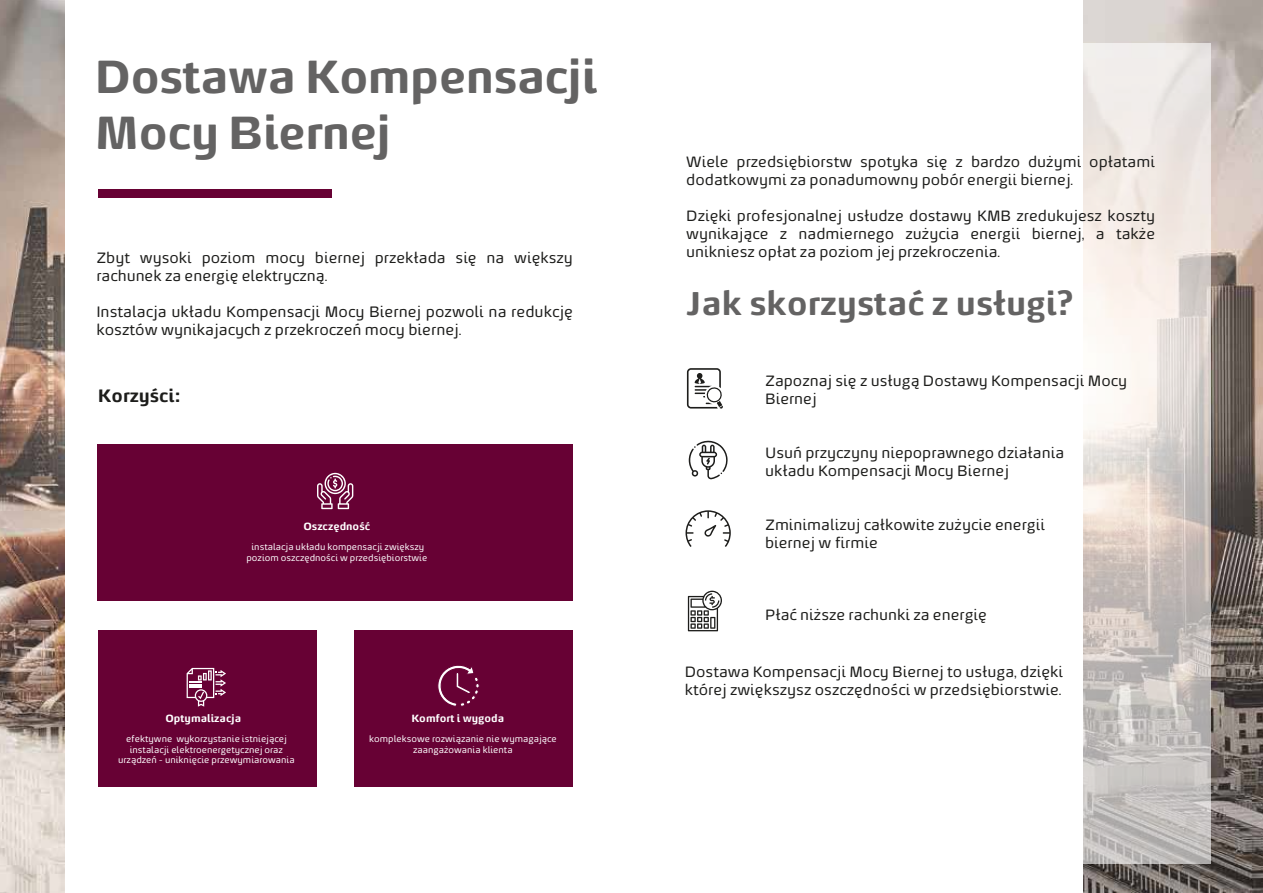
<style>
.page{position:relative;width:1263px;height:893px;background:#fff}
.page>*{position:absolute;margin:0;border:0;box-sizing:border-box;transform-origin:0 0}
.t1{font:700 46.5px/55.8px "Energa";letter-spacing:-.02em;color:#646363}
.t2{font:700 33px "Energa";color:#646363}
.t3{font:700 18px "Energa";color:#1d1d1b}
.t4{font:15.15px/18.1px "Energa";color:#1d1d1b}
.t5{font:15px/18px "Energa";color:#1d1d1b}
.t6{font:700 10.5px "Energa";color:#fff}
.t7{font:10.5px "Energa";color:#fff}
.t8{font:9px/10.8px "Energa";color:#fff;text-align:center}
</style>
<div class="page">
<img style="left:1083px;top:0;width:180px;height:893px">
<svg style="left:1083px;top:43px;width:127px;height:821px;background:#dcd6d2"></svg>
<div style="left:98px;top:189px;width:234px;height:9px;background:#670134"></div>
<div style="left:98px;top:444px;width:475px;height:156px;background:#670134"></div>
<div style="left:98px;top:630px;width:219px;height:156px;background:#670134"></div>
<div style="left:354px;top:630px;width:219px;height:156px;background:#670134"></div>
<svg style="left:317px;top:473px;width:36px;height:36px"></svg>
<svg style="left:187px;top:668px;width:39px;height:39px"></svg>
<svg style="left:437px;top:665px;width:43px;height:42px"></svg>
<svg style="left:688px;top:591px;width:34px;height:40px"></svg>
<svg style="left:687px;top:368px;width:36px;height:41px"></svg>
<svg style="left:689px;top:441px;width:38px;height:38px"></svg>
<svg style="left:685px;top:510px;width:46px;height:37px"></svg>
<img style="left:0;top:0;width:64px;height:893px">
<h1 class="t1" style="left:95px;top:47px;width:505px">Dostawa Kompensacji<br>Mocy Biernej</h1>
<p class="t5" style="left:96px;top:248px;width:478px">Zbyt wysoki poziom mocy biernej przekłada się na większy rachunek za energię elektryczną.</p>
<p class="t4" style="left:96px;top:302px;width:478px">Instalacja układu Kompensacji Mocy Biernej pozwoli na redukcję kosztów wynikajacych z przekroczeń mocy biernej.</p>
<p class="t3" style="left:98px;top:384px;width:84px">Korzyści:</p>
<p class="t6" style="left:303px;top:519px;width:68px">Oszczędność</p>
<p class="t8" style="left:246px;top:541px;width:182px">instalacja układu kompensacji zwiększy poziom oszczędności w przedsiębiorstwie</p>
<p class="t6" style="left:165px;top:711px;width:77px">Optymalizacja</p>
<p class="t8" style="left:118px;top:733px;width:178px">efektywne wykorzystanie istniejącej instalacji elektroenergetycznej oraz urządzeń - uniknięcie przewymiarowania</p>
<p class="t6" style="left:142px;top:734px;width:68px">Oszczędność</p>
<p class="t7" style="left:125px;top:752px;width:96px">możliwość wyboru</p>
<p class="t6" style="left:411px;top:711px;width:94px">Komfort i wygoda</p>
<p class="t8" style="left:369px;top:733px;width:189px">kompleksowe rozwiązanie nie wymagające zaangażowania klienta</p>
<p class="t5" style="left:686px;top:153px;width:470px">Wiele przedsiębiorstw spotyka się z bardzo dużymi opłatami dodatkowymi za ponadumowny pobór energii biernej.</p>
<p class="t5" style="left:686px;top:207px;width:470px;text-align:justify">Dzięki profesjonalnej usłudze dostawy KMB zredukujesz koszty wynikające z nadmiernego zużycia energii biernej, a także unikniesz opłat za poziom jej przekroczenia.</p>
<h2 class="t2" style="left:686px;top:281px;width:389px">Jak skorzystać z usługi?</h2>
<p class="t5" style="left:765px;top:371px;width:364px">Zapoznaj się z usługą Dostawy Kompensacji Mocy<br>Biernej</p>
<p class="t5" style="left:765px;top:443px;width:301px">Usuń przyczyny niepoprawnego działania układu Kompensacji Mocy Biernej</p>
<p class="t5" style="left:765px;top:515px;width:281px">Zminimalizuj całkowite zużycie energii biernej w firmie</p>
<p class="t5" style="left:765px;top:605px;width:223px">Płać niższe rachunki za energię</p>
<p class="t5" style="left:685px;top:662px;width:380px">Dostawa Kompensacji Mocy Biernej to usługa, dzięki której zwiększysz oszczędności w przedsiębiorstwie.</p>
</div>
